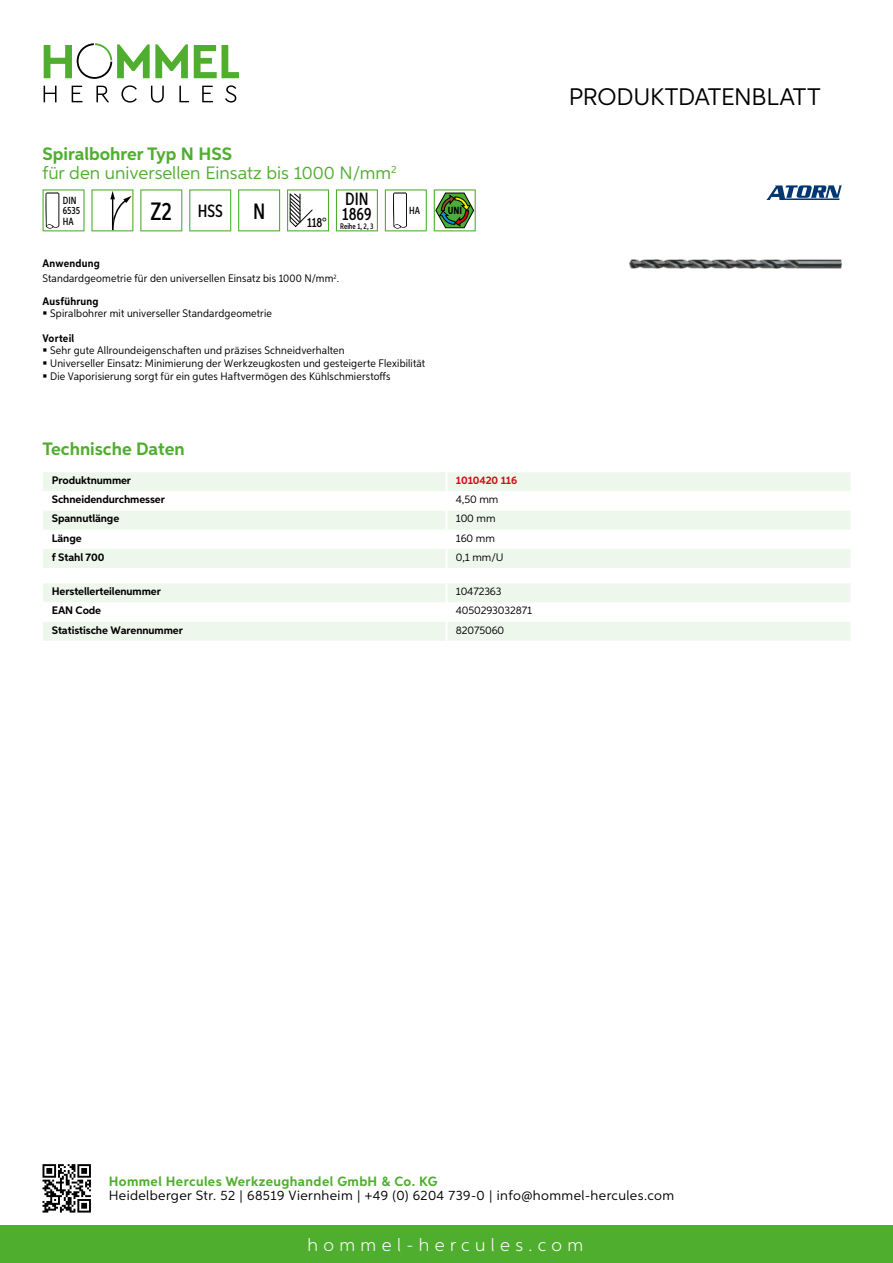
<style>
.page{position:relative;width:893px;height:1263px;background:#fff}
.page>*{position:absolute;margin:0;border:0;box-sizing:border-box;transform-origin:0 0}
.t1{font:24px "Aspira";letter-spacing:-.01em;color:#000}
.t2{font:500 22.2px "Aspira XX Nar";color:#000}
.t3{font:18px/19.8px "Aspira";color:#50ae2f}
.t4{font:300 18px "Aspira";letter-spacing:.3em;color:#fff}
.t5{font:700 18px "Aspira";color:#50ae2f}
.t6{font:500 17.85px/14.9px "Aspira XX Nar";color:#000}
.t7{font:13.5px "Aspira";letter-spacing:.03em;color:#000}
.t8{font:700 13.5px "Aspira";letter-spacing:.03em;color:#50ae2f}
.t9{font:500 13.35px "Aspira XX Nar";color:#000}
.t10{font:10.95px/12.8px "Aspira Nar";letter-spacing:.015em;color:#000}
.t11{font:700 10.95px "Aspira";letter-spacing:-.01em;color:#000}
.t12{font:10.95px "Aspira";letter-spacing:-.01em;color:#000}
.t13{font:700 10.95px "Aspira Nar";letter-spacing:.02em;color:#000}
.t14{font:700 10.95px "Aspira";letter-spacing:-.01em;color:#cd1013}
.t15{font:500 10.35px/10.4px "Aspira XX Nar";color:#000}
.t16{font:700 10.35px "Aspira XX Nar";color:#000}
.t17{font:500 8.1px "Aspira XX Nar";color:#000}
.s1{font-weight:700}
.s2{font-size:25.2px}
</style>
<div class="page">
<div style="left:0;top:1226px;width:893px;height:37px;background:#50ae2f"></div>
<svg style="left:43px;top:1164px;width:48px;height:48px"></svg>
<svg style="left:194px;top:45px;width:45px;height:33px"></svg>
<svg style="left:44px;top:43px;width:144px;height:36px"></svg>
<svg style="left:44px;top:86px;width:13px;height:16px"></svg>
<svg style="left:72px;top:86px;width:10px;height:16px"></svg>
<svg style="left:96px;top:86px;width:13px;height:16px"></svg>
<svg style="left:121px;top:85px;width:16px;height:18px"></svg>
<svg style="left:151px;top:86px;width:13px;height:17px"></svg>
<svg style="left:179px;top:86px;width:10px;height:16px"></svg>
<svg style="left:202px;top:86px;width:11px;height:16px"></svg>
<svg style="left:225px;top:85px;width:11px;height:18px"></svg>
<div style="left:43px;top:472px;width:807px;height:96px;background:#eef7eb"></div>
<svg style="left:43px;top:491px;width:807px;height:58px"></svg>
<hr style="left:445px;top:472px;width:3px;height:19px;background:#fff">
<hr style="left:445px;top:491px;width:3px;height:20px;background:#fff">
<hr style="left:445px;top:511px;width:3px;height:19px;background:#fff">
<hr style="left:445px;top:530px;width:3px;height:19px;background:#fff">
<hr style="left:445px;top:549px;width:3px;height:19px;background:#fff">
<svg style="left:43px;top:583px;width:807px;height:58px"></svg>
<hr style="left:445px;top:622px;width:3px;height:19px;background:#fff">
<svg style="left:43px;top:189px;width:42px;height:42px"></svg>
<svg style="left:91px;top:189px;width:42px;height:42px"></svg>
<svg style="left:140px;top:189px;width:42px;height:42px"></svg>
<svg style="left:189px;top:189px;width:42px;height:42px"></svg>
<svg style="left:238px;top:189px;width:42px;height:42px"></svg>
<svg style="left:287px;top:189px;width:42px;height:42px"></svg>
<svg style="left:336px;top:189px;width:42px;height:42px"></svg>
<svg style="left:385px;top:189px;width:42px;height:42px"></svg>
<svg style="left:434px;top:189px;width:42px;height:42px"></svg>
<img style="left:629px;top:259px;width:213px;height:10px">
<svg style="left:766px;top:185px;width:76px;height:15px"></svg>
<h3 class="t3" style="left:43px;top:143px;width:356px"><span class="s1">Spiralbohrer Typ N HSS<br></span>für den universellen Einsatz bis 1000 N/mm<sup>2</sup></h3>
<p class="t15" style="left:63px;top:195px;width:19px">DIN<br>6535<br>HA</p>
<h3 class="t6" style="left:151px;top:203px;width:74px"><span class="s2">Z2</span> HSS</h3>
<h2 class="t2" style="left:253px;top:197px;width:14px">N</h2>
<p class="t9" style="left:307px;top:215px;width:21px">118°</p>
<h3 class="t6" style="left:342px;top:191px;width:31px">DIN<br>1869</h3>
<p class="t17" style="left:340px;top:221px;width:35px">Reihe 1, 2, 3</p>
<p class="t15" style="left:409px;top:205px;width:12px">HA</p>
<p class="t16" style="left:448px;top:205px;width:16px">UNI</p>
<p class="t10" style="left:43px;top:256px;width:298px;line-height:15.1px"><span class="s1">Anwendung<br></span>Standardgeometrie für den universellen Einsatz bis 1000 N/mm<sup>2</sup>.</p>
<p class="t13" style="left:43px;top:294px;width:58px">Ausführung</p>
<p class="t10" style="left:50px;top:307px;width:223px">Spiralbohrer mit universeller Standardgeometrie</p>
<p class="t13" style="left:43px;top:331px;width:33px">Vorteil</p>
<p class="t10" style="left:50px;top:344px;width:377px">Sehr gute Allroundeigenschaften und präzises Schneidverhalten<br>Universeller Einsatz: Minimierung der Werkzeugkosten und gesteigerte Flexibilität<br>Die Vaporisierung sorgt für ein gutes Haftvermögen des Kühlschmierstoffs</p>
<h3 class="t5" style="left:43px;top:438px;width:144px">Technische Daten</h3>
<p class="t11" style="left:52px;top:474px;width:81px">Produktnummer</p>
<p class="t14" style="left:456px;top:474px;width:63px">1010420 116</p>
<p class="t11" style="left:52px;top:493px;width:115px">Schneidendurchmesser</p>
<p class="t12" style="left:456px;top:493px;width:44px">4,50 mm</p>
<p class="t11" style="left:52px;top:512px;width:69px">Spannutlänge</p>
<p class="t12" style="left:456px;top:512px;width:41px">100 mm</p>
<p class="t11" style="left:52px;top:531px;width:31px">Länge</p>
<p class="t12" style="left:456px;top:531px;width:41px">160 mm</p>
<p class="t11" style="left:52px;top:550px;width:54px">f Stahl 700</p>
<p class="t12" style="left:456px;top:550px;width:47px">0,1 mm/U</p>
<p class="t11" style="left:52px;top:585px;width:111px">Herstellerteilenummer</p>
<p class="t12" style="left:456px;top:585px;width:47px">10472363</p>
<p class="t11" style="left:52px;top:604px;width:51px">EAN Code</p>
<p class="t12" style="left:456px;top:604px;width:78px">4050293032871</p>
<p class="t11" style="left:52px;top:623px;width:132px">Statistische Warennummer</p>
<p class="t12" style="left:456px;top:623px;width:50px">82075060</p>
<h1 class="t1" style="left:569px;top:82px;width:253px">Produktdatenblatt</h1>
<p class="t8" style="left:109px;top:1172px;width:330px">Hommel Hercules Werkzeughandel GmbH &amp; Co. KG</p>
<p class="t7" style="left:109px;top:1187px;width:567px">Heidelberger Str. 52 | 68519 Viernheim | +49 (0) 6204 739-0 | info@hommel-hercules.com</p>
<h3 class="t4" style="left:307px;top:1234px;width:277px">hommel-hercules.com</h3>
</div>
